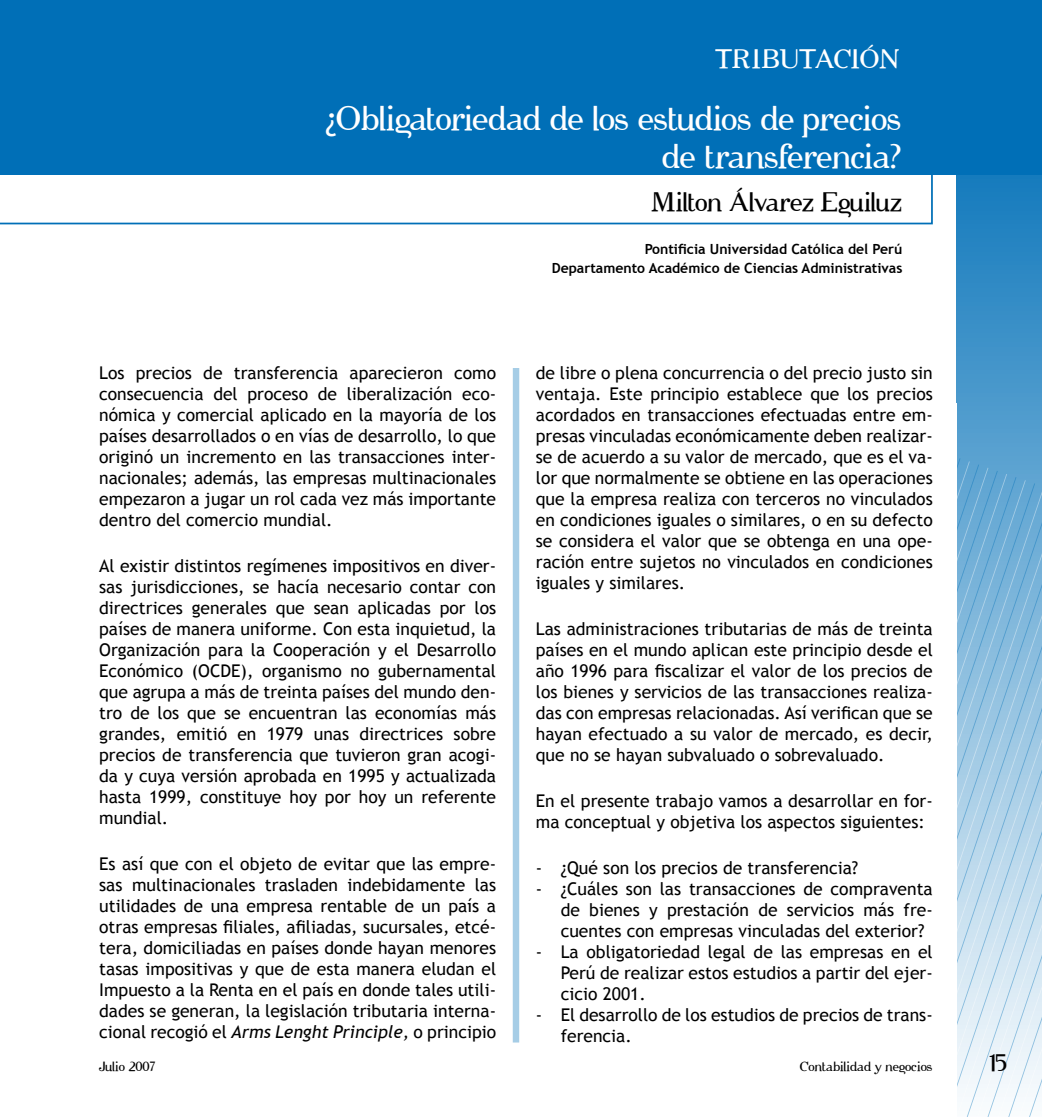
<style>
.page{position:relative;width:1042px;height:1117px;background:#fff}
.page>*{position:absolute;margin:0;border:0;box-sizing:border-box;transform-origin:0 0}
.t1{font:31.5px/37.8px "Cipher";letter-spacing:-.025em;color:#fff;text-align:right}
.t2{font:24.5px "Cipher";letter-spacing:-.01em;color:#000}
.t3{font:24.5px "Cipher";letter-spacing:-.03em;color:#fff}
.t4{font:21.88px "Cipher";color:#000}
.t5{font:17.5px/21px "Trebuchet MS";color:#000;text-align:justify}
.t6{font:700 14px/18.9px "Trebuchet MS";color:#000;text-align:right}
.t7{font:12.25px "Cipher";color:#000}
.s1{font-family:"Trebuchet MS"}
.s2{font-style:italic}
</style>
<div class="page">
<svg style="left:956px;top:175px;width:86px;height:311px;background:#3c90c7"></svg>
<svg style="left:957px;top:552px;width:85px;height:564px;background:#afd1e8"></svg>
<svg style="left:968px;top:558px;width:74px;height:558px;background:#b4d4e9"></svg>
<div style="left:513px;top:99px;width:6px;height:943px;background:#a6cde6"></div>
<div style="left:505px;top:0;width:40px;height:367px;background:#fff"></div>
<svg style="left:0;top:175px;width:933px;height:50px"></svg>
<div style="left:0;top:0;width:1042px;height:175px;background:#006fb7"></div>
<h2 class="t3" style="left:715px;top:43px;width:189px">TRIBUTACIÓN</h2>
<h1 class="t1" style="left:326px;top:100px;width:578px"><span class="s1">¿</span>Obligatoriedad de los estudios de precios de transferencia?</h1>
<h2 class="t2" style="left:652px;top:186px;width:252px">Milton Álvarez Eguiluz</h2>
<p class="t5" style="left:99px;top:363px;width:398px">Los precios de transferencia aparecieron como consecuencia del proceso de liberalización eco&shy;nómica y comercial aplicado en la mayoría de los países desarrollados o en vías de desarrollo, lo que originó un incremento en las transacciones inter&shy;nacionales; además, las empresas multinacionales empezaron a jugar un rol cada vez más importante dentro del comercio mundial.</p>
<p class="t5" style="left:99px;top:555px;width:398px">Al existir distintos regímenes impositivos en diver&shy;sas jurisdicciones, se hacía necesario contar con directrices generales que sean aplicadas por los países de manera uniforme. Con esta inquietud, la Organización para la Cooperación y el Desarrollo Económico (OCDE), organismo no gubernamental que agrupa a más de treinta países del mundo den&shy;tro de los que se encuentran las economías más grandes, emitió en 1979 unas directrices sobre precios de transferencia que tuvieron gran acogi&shy;da y cuya versión aprobada en 1995 y actualizada hasta 1999, constituye hoy por hoy un referente mundial.</p>
<p class="t5" style="left:99px;top:853px;width:398px">Es así que con el objeto de evitar que las empre&shy;sas multinacionales trasladen indebidamente las utilidades de una empresa rentable de un país a otras empresas filiales, afiliadas, sucursales, etcé&shy;tera, domiciliadas en países donde hayan menores tasas impositivas y que de esta manera eludan el Impuesto a la Renta en el país en donde tales utili&shy;dades se generan, la legislación tributaria interna&shy;cional recogió el <span class="s2">Arms Lenght Principle,</span> o principio</p>
<p class="t6" style="left:552px;top:239px;width:352px">Pontificia Universidad Católica del Perú<br>Departamento Académico de Ciencias Administrativas</p>
<p class="t5" style="left:536px;top:363px;width:398px">de libre o plena concurrencia o del precio justo sin ventaja. Este principio establece que los precios acordados en transacciones efectuadas entre em&shy;presas vinculadas económicamente deben realizar&shy;se de acuerdo a su valor de mercado, que es el va&shy;lor que normalmente se obtiene en las operaciones que la empresa realiza con terceros no vinculados en condiciones iguales o similares, o en su defecto se considera el valor que se obtenga en una ope&shy;ración entre sujetos no vinculados en condiciones iguales y similares.</p>
<p class="t5" style="left:536px;top:618px;width:398px">Las administraciones tributarias de más de treinta países en el mundo aplican este principio desde el año 1996 para fiscalizar el valor de los precios de los bienes y servicios de las transacciones realiza&shy;das con empresas relacionadas. Así verifican que se hayan efectuado a su valor de mercado, es decir, que no se hayan subvaluado o sobrevaluado.</p>
<p class="t5" style="left:536px;top:790px;width:398px">En el presente trabajo vamos a desarrollar en for&shy;ma conceptual y objetiva los aspectos siguientes:</p>
<p class="t5" style="left:536px;top:857px;width:324px">- ¿Qué son los precios de transferencia?</p>
<p class="t5" style="left:561px;top:878px;width:374px;text-indent:-25px">- ¿Cuáles son las transacciones de compraventa de bienes y prestación de servicios más fre&shy;cuentes con empresas vinculadas del exterior?</p>
<p class="t5" style="left:561px;top:941px;width:374px;text-indent:-25px">- La obligatoriedad legal de las empresas en el Perú de realizar estos estudios a partir del ejer&shy;cicio 2001.</p>
<p class="t5" style="left:561px;top:1004px;width:374px;text-indent:-25px">- El desarrollo de los estudios de precios de trans&shy;ferencia.</p>
<p class="t7" style="left:99px;top:1058px;width:58px">Julio 2007</p>
<p class="t7" style="left:800px;top:1058px;width:134px">Contabilidad y negocios</p>
<p class="t4" style="left:989px;top:1049px;width:20px">15</p>
</div>
